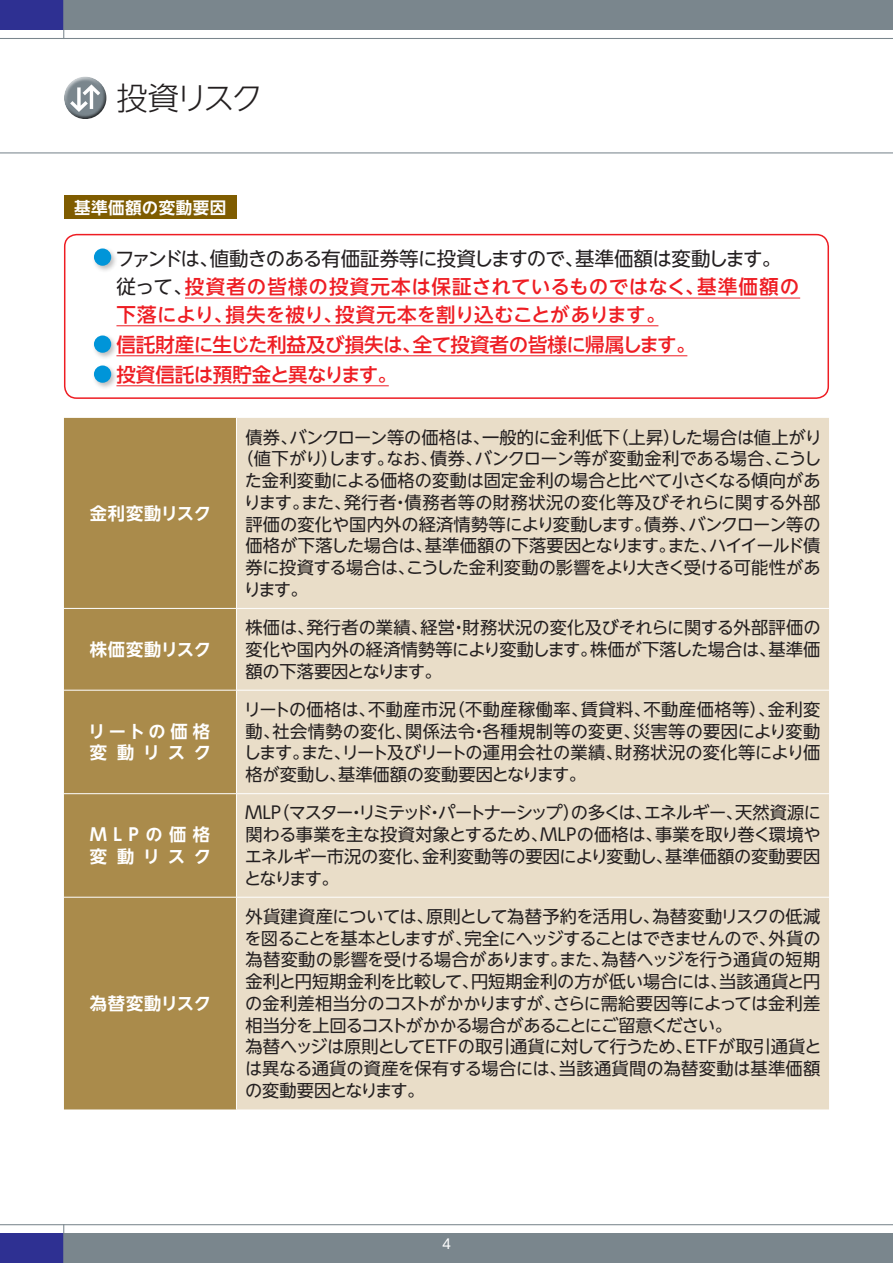
<style>
.page{position:relative;width:893px;height:1263px;background:#fff}
.page>*{position:absolute;margin:0;border:0;box-sizing:border-box;transform-origin:0 0}
.t1{font:300 31.5px "UD Shin Go NT Pro";letter-spacing:-.105em;color:#231f20}
.t2{font:500 19.5px/27.8px "UD Shin Go NT Pro";letter-spacing:.025em;color:#ee1d23}
.t3{font:500 19.5px/30px "UD Shin Go NT Pro";letter-spacing:-.025em;color:#ee1d23}
.t4{font:17.25px/21.8px "UD Shin Go NT Pro";letter-spacing:-.015em;color:#231f20;text-align:justify}
.t5{font:17.25px "UD Shin Go NT Pro";letter-spacing:.015em;color:#231f20}
.t6{font:700 17.25px "UD Shin Go NT Pro De";letter-spacing:.015em;color:#fff}
.t7{font:700 17.25px/21.8px "UD Shin Go NT Pro De";letter-spacing:.295em;color:#fff}
.t8{font:700 17.25px/21.8px "UD Shin Go NT Pro De";letter-spacing:.38em;color:#fff}
.t9{font:700 16.5px "UD Shin Go NT Pro De";letter-spacing:.03em;color:#fff}
.t10{font:13.5px "UD Shin Go NT Pro";color:#fff}
.s1{font-weight:400;color:#231f20}
</style>
<div class="page">
<div style="left:64px;top:0;width:829px;height:30px;background:#7a868d"></div>
<div style="left:64px;top:1233px;width:829px;height:30px;background:#7a868d"></div>
<hr style="left:0;top:38px;width:893px;height:1px;background:#7a868d">
<hr style="left:0;top:152px;width:893px;height:1px;background:#7a868d">
<hr style="left:0;top:1224px;width:893px;height:1px;background:#7a868d">
<div style="left:0;top:0;width:64px;height:30px;background:#2e3092"></div>
<div style="left:0;top:1233px;width:64px;height:30px;background:#2e3092"></div>
<hr style="left:63px;top:0;width:1px;height:39px;background:#7a868d">
<hr style="left:63px;top:1224px;width:1px;height:39px;background:#7a868d">
<div style="left:64px;top:76px;width:43px;height:34px;background:#fff;opacity:.75"></div>
<div style="left:64px;top:83px;width:44px;height:38px;background:#231f20;opacity:.75"></div>
<div style="left:64px;top:196px;width:172px;height:23px;background:#7f5c00"></div>
<div style="left:92px;top:246px;width:26px;height:27px;background:#231f20;opacity:.3"></div>
<div style="left:94px;top:248px;width:17px;height:18px;background:#0095d9;border-radius:50%"></div>
<hr style="left:185px;top:298px;width:615px;height:1px;background:#ee1d23">
<hr style="left:116px;top:325px;width:542px;height:1px;background:#ee1d23">
<div style="left:92px;top:333px;width:26px;height:27px;background:#231f20;opacity:.3"></div>
<div style="left:94px;top:335px;width:17px;height:18px;background:#0095d9;border-radius:50%"></div>
<hr style="left:116px;top:355px;width:571px;height:1px;background:#ee1d23">
<div style="left:92px;top:363px;width:26px;height:27px;background:#231f20;opacity:.3"></div>
<div style="left:94px;top:365px;width:17px;height:18px;background:#0095d9;border-radius:50%"></div>
<hr style="left:116px;top:385px;width:273px;height:1px;background:#ee1d23">
<div style="left:64px;top:418px;width:172px;height:691px;background:#aa8b4b"></div>
<div style="left:237px;top:418px;width:592px;height:691px;background:#e9ddc8"></div>
<hr style="left:64px;top:608px;width:172px;height:1px;background:#fff">
<hr style="left:236px;top:608px;width:593px;height:1px;background:#fff">
<hr style="left:64px;top:690px;width:172px;height:1px;background:#fff">
<hr style="left:236px;top:690px;width:593px;height:1px;background:#fff">
<hr style="left:64px;top:793px;width:172px;height:1px;background:#fff">
<hr style="left:236px;top:793px;width:593px;height:1px;background:#fff">
<hr style="left:64px;top:897px;width:172px;height:1px;background:#fff">
<hr style="left:236px;top:897px;width:593px;height:1px;background:#fff">
<div style="left:64px;top:234px;width:765px;height:165px;border:2px solid #ee1d23;border-radius:12px"></div>
<h1 class="t1" style="left:116px;top:72px;width:148px">投資リスク</h1>
<p class="t9" style="left:74px;top:194px;width:154px">基準価額の変動要因</p>
<p class="t2" style="left:115px;top:244px;width:685px"><span class="s1">ファンドは、値動きのある有価証券等に投資しますので、基準価額は変動します。従って、</span>投資者の皆様の投資元本は保証されているものではなく、基準価額の下落により、損失を被り、投資元本を割り込むことがあります。</p>
<p class="t3" style="left:116px;top:329px;width:581px">信託財産に生じた利益及び損失は、全て投資者の皆様に帰属します。投資信託は預貯金と異なります。</p>
<p class="t6" style="left:90px;top:499px;width:123px">金利変動リスク</p>
<p class="t6" style="left:90px;top:635px;width:123px">株価変動リスク</p>
<p class="t7" style="left:88px;top:720px;width:124px">リートの価格変動リスク</p>
<p class="t8" style="left:90px;top:823px;width:123px">ＭＬＰの価格変動リスク</p>
<p class="t6" style="left:90px;top:989px;width:123px">為替変動リスク</p>
<p class="t4" style="left:245px;top:426px;width:578px">債券、バンクローン等の価格は、一般的に金利低下（上昇）した場合は値上がり</p>
<p class="t4" style="left:236px;top:447px;width:587px">（値下がり）します。なお、債券、バンクローン等が変動金利である場合、こうし</p>
<p class="t4" style="left:245px;top:469px;width:577px">た金利変動による価格の変動は固定金利の場合と比べて小さくなる傾向があ</p>
<p class="t5" style="left:244px;top:488px;width:578px">ります。また、発行者・債務者等の財務状況の変化等及びそれらに関する外部</p>
<p class="t4" style="left:245px;top:513px;width:577px">評価の変化や国内外の経済情勢等により変動します。債券、バンクローン等の</p>
<p class="t4" style="left:245px;top:534px;width:576px">価格が下落した場合は、基準価額の下落要因となります。また、ハイイールド債</p>
<p class="t4" style="left:245px;top:556px;width:577px">券に投資する場合は、こうした金利変動の影響をより大きく受ける可能性があ</p>
<p class="t4" style="left:244px;top:578px;width:65px">ります。</p>
<p class="t4" style="left:245px;top:616px;width:577px">株価は、発行者の業績、経営・財務状況の変化及びそれらに関する外部評価の変化や国内外の経済情勢等により変動します。株価が下落した場合は、基準価額の下落要因となります。</p>
<p class="t4" style="left:244px;top:698px;width:578px">リートの価格は、不動産市況（不動産稼働率、賃貸料、不動産価格等）、金利変動、社会情勢の変化、関係法令・各種規制等の変更、災害等の要因により変動します。また、リート及びリートの運用会社の業績、財務状況の変化等により価格が変動し、基準価額の変動要因となります。</p>
<p class="t4" style="left:244px;top:801px;width:578px">ＭＬＰ（マスター・リミテッド・パートナーシップ）の多くは、エネルギー、天然資源に関わる事業を主な投資対象とするため、ＭＬＰの価格は、事業を取り巻く環境やエネルギー市況の変化、金利変動等の要因により変動し、基準価額の変動要因となります。</p>
<p class="t4" style="left:244px;top:905px;width:579px;text-align:left">外貨建資産については、原則として為替予約を活用し、為替変動リスクの低減を図ることを基本としますが、完全にヘッジすることはできませんので、外貨の為替変動の影響を受ける場合があります。また、為替ヘッジを行う通貨の短期金利と円短期金利を比較して、円短期金利の方が低い場合には、当該通貨と円の金利差相当分のコストがかかりますが、さらに需給要因等によっては金利差相当分を上回るコストがかかる場合があることにご留意ください。<br>為替ヘッジは原則としてＥＴＦの取引通貨に対して行うため、ＥＴＦが取引通貨とは異なる通貨の資産を保有する場合には、当該通貨間の為替変動は基準価額の変動要因となります。</p>
<p class="t10" style="left:442px;top:1233px;width:10px">4</p>
</div>
